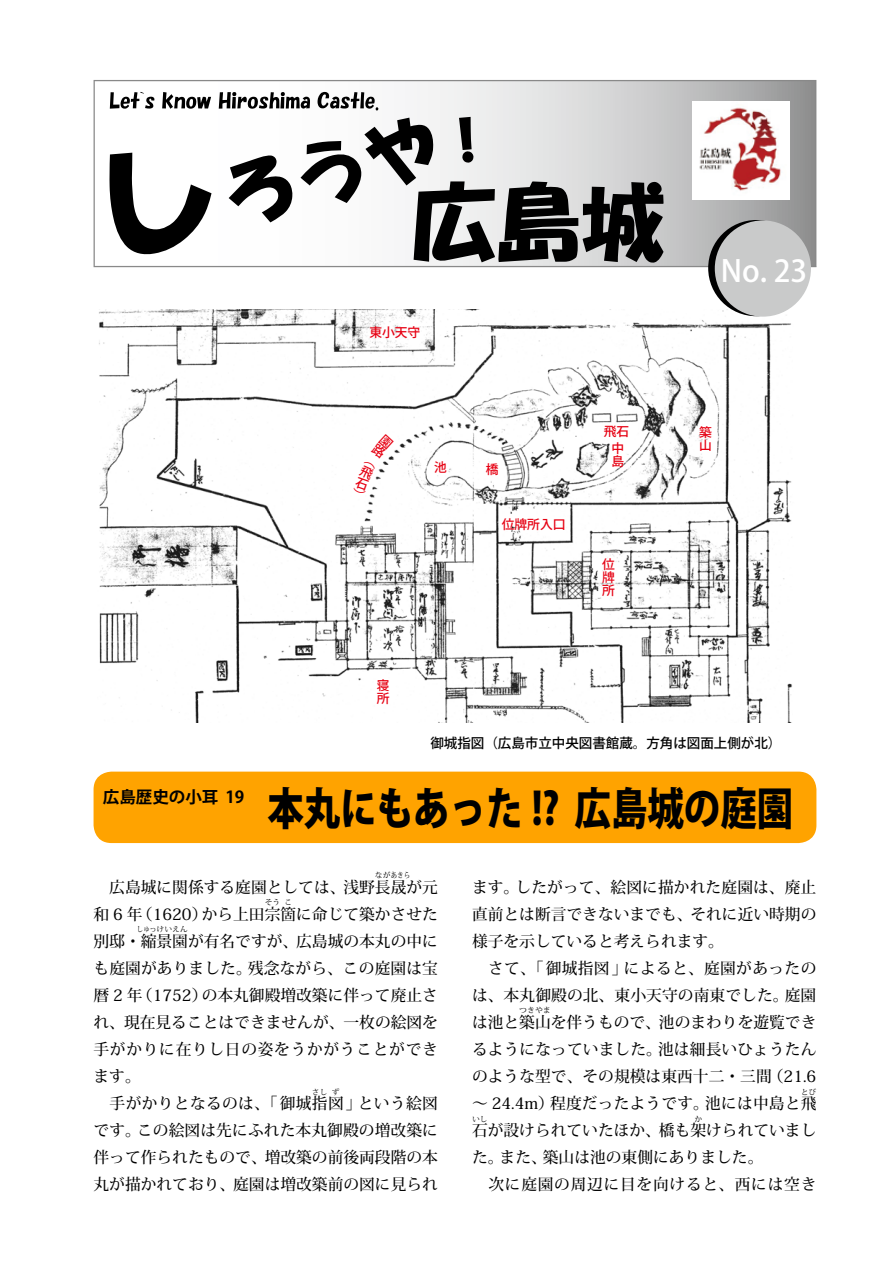
<style>
.page{position:relative;width:893px;height:1263px;background:#fff}
.page>*{position:absolute;margin:0;border:0;box-sizing:border-box;transform-origin:0 0}
.t1{font:800 44.55px "Koz Go Pro";color:#000;scale:.82 1}
.t2{font:500 30px "Koz Go Pro";color:#fff}
.t3{font:700 16.5px "Koz Go Pro";color:#000}
.t4{font:500 15.75px/27px "Koz Min Pro";color:#000}
.t5{font:500 15.75px/27px "Koz Min Pro";letter-spacing:.045em;color:#000}
.t6{font:500 13.5px "Koz Go Pro";color:#000}
.t7{font:500 12.75px/12.8px "Koz Go Pro";color:#e60012}
.t8{font:500 7.8px "Koz Min Pro";color:#000}
.t9{font:500 7.8px "Koz Min Pro";color:#000;scale:.83 1}
</style>
<div class="page">
<div style="left:94px;top:772px;width:722px;height:71px;background:#ffa300;border-radius:18px"></div>
<img style="left:99px;top:310px;width:693px;height:413px">
<svg style="left:94px;top:80px;width:722px;height:187px"></svg>
<svg style="left:109px;top:153px;width:102px;height:102px"></svg>
<svg style="left:229px;top:155px;width:64px;height:67px"></svg>
<svg style="left:110px;top:92px;width:44px;height:17px"></svg>
<svg style="left:162px;top:92px;width:49px;height:17px"></svg>
<svg style="left:219px;top:92px;width:91px;height:17px"></svg>
<svg style="left:317px;top:92px;width:61px;height:18px"></svg>
<svg style="left:301px;top:117px;width:362px;height:146px"></svg>
<svg style="left:708px;top:220px;width:96px;height:96px"></svg>
<div style="left:715px;top:220px;width:96px;height:97px;background:#c9caca;border-radius:50%"></div>
<img style="left:692px;top:102px;width:98px;height:97px">
<svg style="left:353px;top:434px;width:41px;height:60px"></svg>
<p class="t7" style="left:369px;top:327px;width:53px">東小天守</p>
<h2 class="t2" style="left:721px;top:252px;width:88px">No. 23</h2>
<p class="t7" style="left:434px;top:461px;width:14px">池</p>
<p class="t7" style="left:486px;top:464px;width:14px">橋</p>
<p class="t7" style="left:502px;top:518px;width:65px">位牌所入口</p>
<p class="t7" style="left:604px;top:425px;width:27px">飛石</p>
<p class="t7" style="left:612px;top:443px;width:14px">中島</p>
<p class="t7" style="left:602px;top:559px;width:14px;text-align:justify">位牌所</p>
<p class="t7" style="left:699px;top:427px;width:14px">築山</p>
<p class="t3" style="left:103px;top:786px;width:143px">広島歴史の小耳 19</p>
<p class="t7" style="left:377px;top:679px;width:14px">寝所</p>
<p class="t6" style="left:430px;top:734px;width:352px">御城指図（広島市立中央図書館蔵。方角は図面上側が北）</p>
<h1 class="t1" style="left:267px;top:779px;width:643px">本丸にもあった !? 広島城の庭園</h1>
<p class="t8" style="left:375px;top:870px;width:37px">ながあきら</p>
<p class="t4" style="left:94px;top:900px;width:346px">和 6 年（1620）から上田宗箇に命じて築かさせた</p>
<p class="t4" style="left:94px;top:873px;width:346px">　広島城に関係する庭園としては、浅野長晟が元</p>
<p class="t8" style="left:265px;top:897px;width:17px">そう</p>
<p class="t8" style="left:284px;top:897px;width:9px">こ</p>
<p class="t4" style="left:94px;top:927px;width:346px">別邸・縮景園が有名ですが、広島城の本丸の中に</p>
<p class="t9" style="left:137px;top:924px;width:63px">しゅっけいえん</p>
<p class="t4" style="left:94px;top:954px;width:346px">も庭園がありました。残念ながら、この庭園は宝暦 2 年（1752）の本丸御殿増改築に伴って廃止され、現在見ることはできませんが、一枚の絵図を手がかりに在りし日の姿をうかがうことができます。<br>　手がかりとなるのは、「御城指図」という絵図</p>
<p class="t8" style="left:312px;top:1086px;width:17px">さし</p>
<p class="t8" style="left:332px;top:1086px;width:9px">ず</p>
<p class="t4" style="left:94px;top:1116px;width:346px;text-align:justify">です。この絵図は先にふれた本丸御殿の増改築に伴って作られたもので、増改築の前後両段階の本丸が描かれており、庭園は増改築前の図に見られ</p>
<p class="t4" style="left:472px;top:873px;width:346px">ます。したがって、絵図に描かれた庭園は、廃止直前とは断言できないまでも、それに近い時期の様子を示していると考えられます。<br>　さて、「御城指図」によると、庭園があったのは、本丸御殿の北、東小天守の南東でした。庭園は池と築山を伴うもので、池のまわりを遊覧でき</p>
<p class="t8" style="left:519px;top:1005px;width:33px">つきやま</p>
<p class="t4" style="left:472px;top:1035px;width:346px;text-align:justify">るようになっていました。池は細長いひょうたんのような型で、その規模は東西十二・三間（21.6〜 24.4m）程度だったようです。池には中島と飛</p>
<p class="t8" style="left:801px;top:1086px;width:17px">とび</p>
<p class="t4" style="left:472px;top:1116px;width:346px">石が設けられていたほか、橋も架けられていまし</p>
<p class="t8" style="left:472px;top:1113px;width:17px">いし</p>
<p class="t8" style="left:694px;top:1113px;width:9px">か</p>
<p class="t5" style="left:472px;top:1143px;width:346px">た。また、築山は池の東側にありました。<br>　次に庭園の周辺に目を向けると、西には空き</p>
</div>
